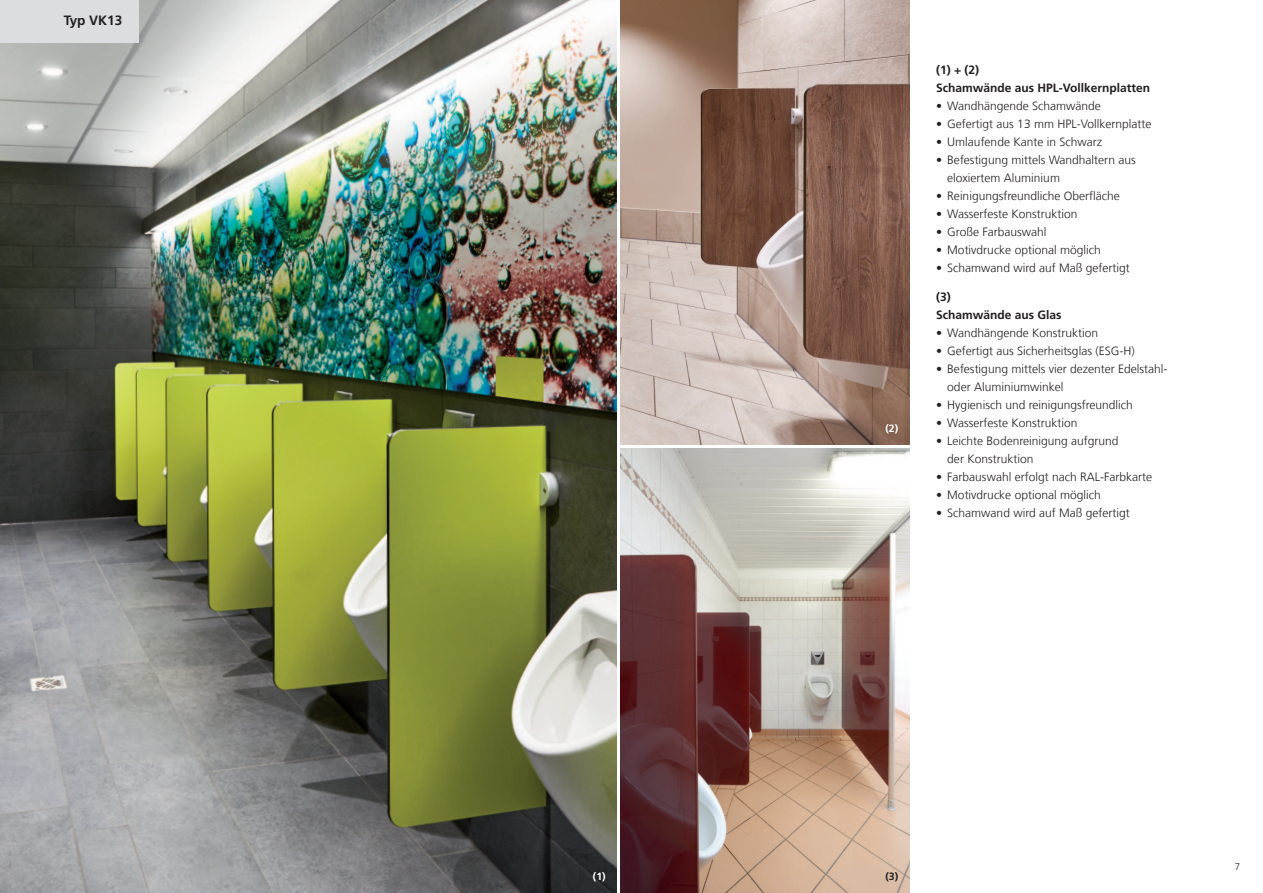
<style>
.page{position:relative;width:1263px;height:893px;background:#fff}
.page>*{position:absolute;margin:0;border:0;box-sizing:border-box;transform-origin:0 0}
.t1{font:700 13.5px "Frutiger LT Com";color:#231f20}
.t2{font:300 12px/18px "Frutiger LT Com";color:#231f20}
.t3{font:700 12px/18px "Frutiger LT Com";color:#231f20}
.t4{font:700 10.5px "Frutiger LT Com";color:#fff}
.t5{font:700 10.5px "Frutiger LT Com";color:#231f20}
.t6{font:300 9.6px "Frutiger LT Com";color:#231f20}
</style>
<div class="page">
<img style="left:621px;top:449px;width:288px;height:444px">
<img style="left:0;top:0;width:617px;height:893px">
<img style="left:621px;top:0;width:288px;height:444px">
<div style="left:0;top:0;width:139px;height:43px;background:#dcdddf"></div>
<p class="t1" style="left:64px;top:15px;width:60px">Typ VK13</p>
<p class="t4" style="left:885px;top:424px;width:14px">(2)</p>
<p class="t3" style="left:936px;top:62px;width:216px">(1) + (2)<br>Schamwände aus HPL-Vollkernplatten</p>
<p class="t2" style="left:936px;top:98px;width:166px">• Wandhängende Schamwände</p>
<p class="t2" style="left:936px;top:116px;width:217px">• Gefertigt aus 13 mm HPL-Vollkernplatte</p>
<p class="t2" style="left:936px;top:134px;width:167px">• Umlaufende Kante in Schwarz</p>
<p class="t2" style="left:947px;top:152px;width:190px;text-indent:-11px">• Befestigung mittels Wandhaltern aus eloxiertem Aluminium</p>
<p class="t2" style="left:936px;top:188px;width:185px">• Reinigungsfreundliche Oberfläche</p>
<p class="t2" style="left:936px;top:206px;width:143px">• Wasserfeste Konstruktion</p>
<p class="t2" style="left:936px;top:224px;width:112px">• Große Farbauswahl</p>
<p class="t2" style="left:936px;top:242px;width:166px">• Motivdrucke optional möglich</p>
<p class="t2" style="left:936px;top:260px;width:195px">• Schamwand wird auf Maß gefertigt</p>
<p class="t3" style="left:936px;top:289px;width:127px">(3)<br>Schamwände aus Glas</p>
<p class="t2" style="left:936px;top:325px;width:164px">• Wandhängende Konstruktion</p>
<p class="t2" style="left:936px;top:343px;width:200px">• Gefertigt aus Sicherheitsglas (ESG-H)</p>
<p class="t2" style="left:947px;top:361px;width:221px;text-indent:-11px">• Befestigung mittels vier dezenter Edelstahl&shy;oder Aluminiumwinkel</p>
<p class="t2" style="left:936px;top:397px;width:198px">• Hygienisch und reinigungsfreundlich</p>
<p class="t2" style="left:936px;top:415px;width:143px">• Wasserfeste Konstruktion</p>
<p class="t2" style="left:947px;top:433px;width:173px;text-indent:-11px">• Leichte Bodenreinigung aufgrund der Konstruktion</p>
<p class="t2" style="left:936px;top:469px;width:217px">• Farbauswahl erfolgt nach RAL-Farbkarte</p>
<p class="t2" style="left:936px;top:487px;width:166px">• Motivdrucke optional möglich</p>
<p class="t2" style="left:936px;top:505px;width:195px">• Schamwand wird auf Maß gefertigt</p>
<p class="t4" style="left:593px;top:872px;width:14px">(1)</p>
<p class="t5" style="left:885px;top:872px;width:14px">(3)</p>
<p class="t6" style="left:1235px;top:861px;width:7px">7</p>
</div>
